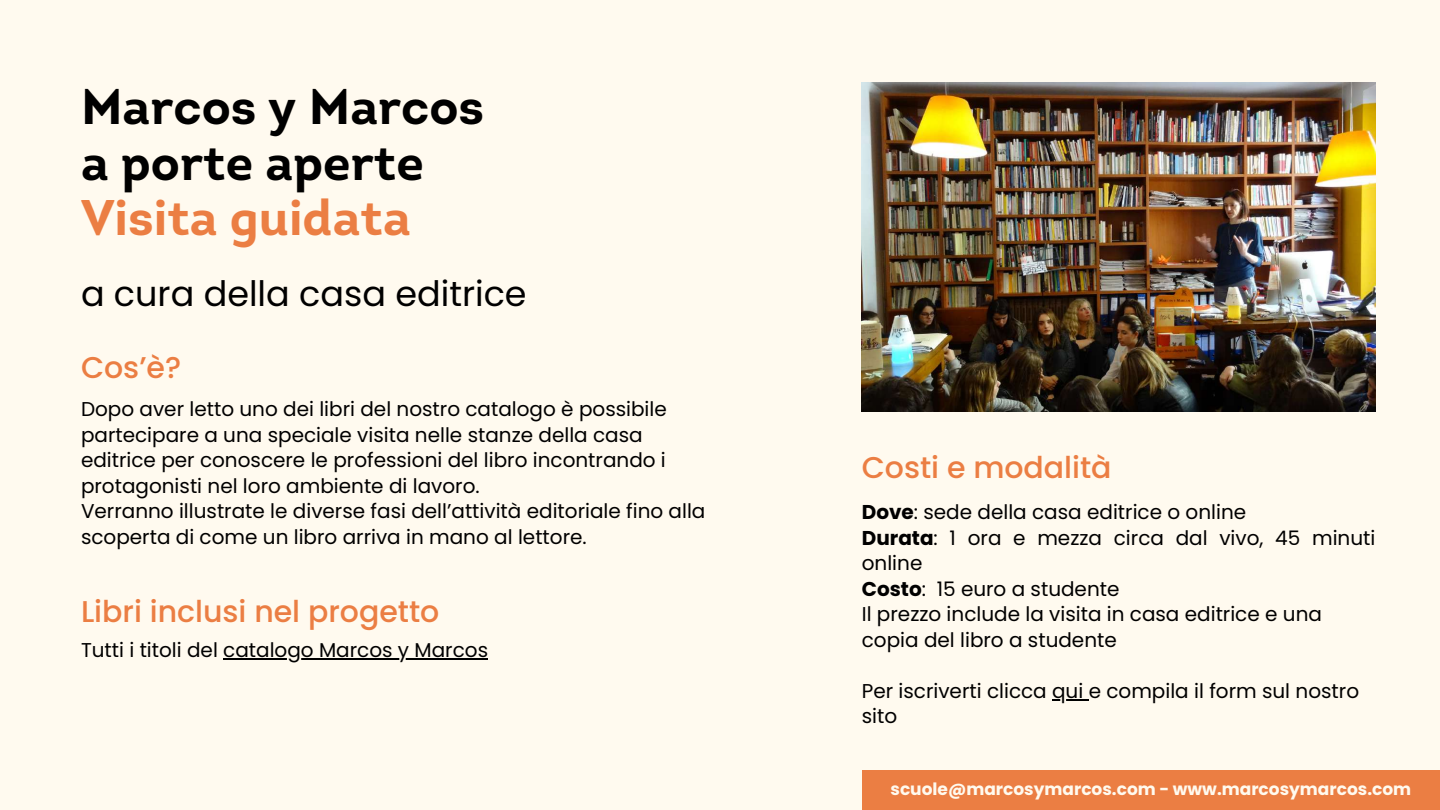
<style>
.page{position:relative;width:1440px;height:810px;background:#fffaef}
.page>*{position:absolute;margin:0;border:0;box-sizing:border-box;transform-origin:0 0}
.t1{font:700 50px/55.5px "Intro";color:#000}
.t2{font:700 50px "Intro";color:#eb7e43}
.t3{font:35px "Poppins";color:#000}
.t4{font:500 30px "Poppins";color:#eb7e43}
.t5{font:20px/25.5px "Poppins";color:#000}
.t6{font:700 17px "Poppins";color:#fffaef}
.s1{font-weight:700}
</style>
<div class="page">
<hr style="left:1052px;top:699px;width:37px;height:2px;background:#000">
<hr style="left:223px;top:658px;width:265px;height:2px;background:#000">
<img style="left:862px;top:83px;width:514px;height:328px">
<div style="left:862px;top:770px;width:578px;height:40px;background:#eb7e43"></div>
<h1 class="t1" style="left:81px;top:84px;width:405px">Marcos y Marcos a porte aperte</h1>
<h1 class="t2" style="left:81px;top:198px;width:331px">Visita guidata</h1>
<h2 class="t3" style="left:81px;top:269px;width:447px">a cura della casa editrice</h2>
<h3 class="t4" style="left:81px;top:346px;width:102px">Cos’è?</h3>
<p class="t5" style="left:81px;top:397px;width:626px">Dopo aver letto uno dei libri del nostro catalogo è possibile partecipare a una speciale visita nelle stanze della casa editrice per conoscere le professioni del libro incontrando i protagonisti nel loro ambiente di lavoro.<br>Verranno illustrate le diverse fasi dell’attività editoriale fino alla scoperta di come un libro arriva in mano al lettore.</p>
<h3 class="t4" style="left:81px;top:590px;width:360px">Libri inclusi nel progetto</h3>
<p class="t5" style="left:81px;top:637px;width:409px">Tutti i titoli del catalogo Marcos y Marcos</p>
<h3 class="t4" style="left:862px;top:446px;width:251px">Costi e modalità</h3>
<p class="t5" style="left:862px;top:499px;width:515px"><span class="s1">Dove</span>: sede della casa editrice o online<br><span class="s1">Durata</span>: 1 ora e mezza circa dal vivo, 45 minuti online<br><span class="s1">Costo</span>: 15 euro a studente<br>Il prezzo include la visita in casa editrice e una copia del libro a studente</p>
<p class="t5" style="left:862px;top:678px;width:499px">Per iscriverti clicca qui e compila il form sul nostro sito</p>
<p class="t6" style="left:891px;top:777px;width:522px">scuole@marcosymarcos.com - www.marcosymarcos.com</p>
</div>
